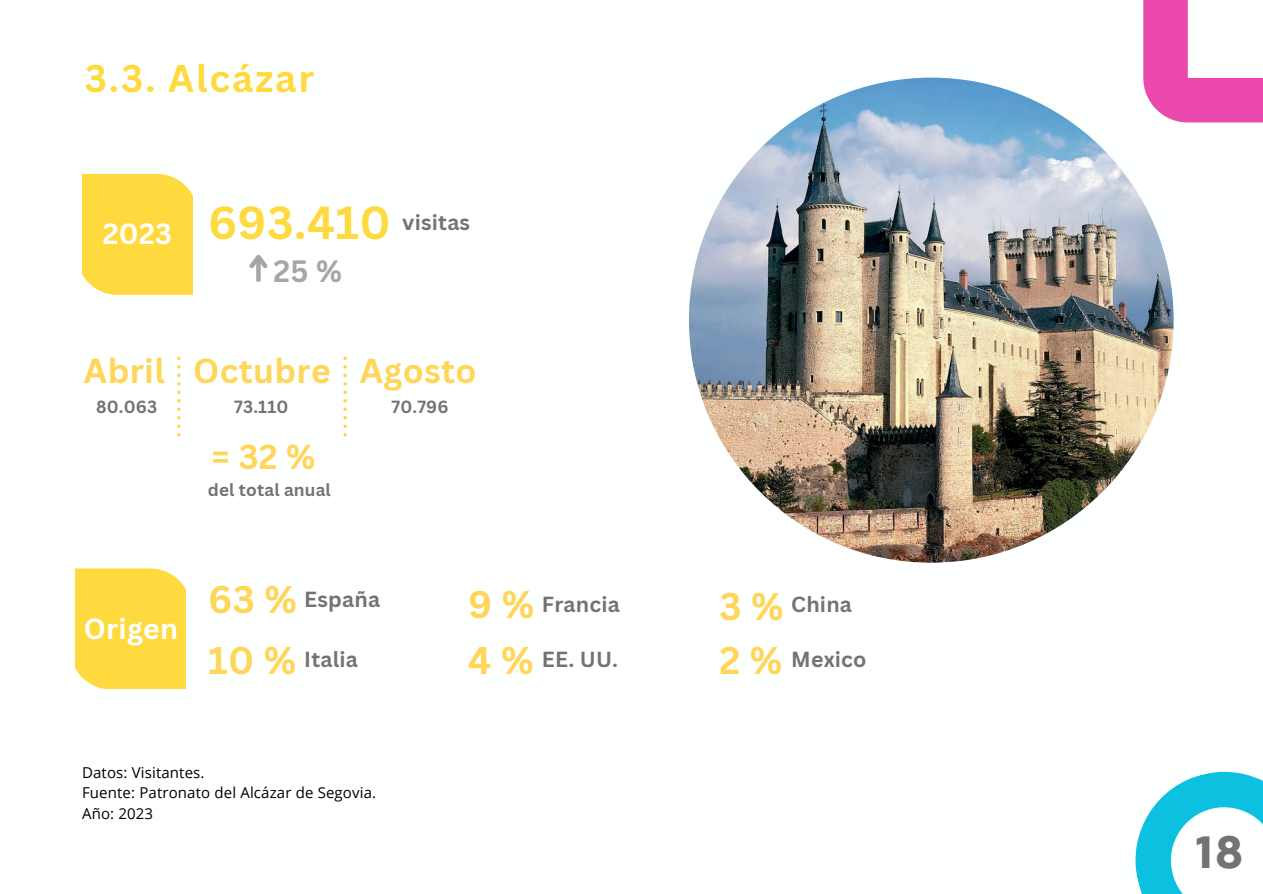
<style>
.page{position:relative;width:1263px;height:894px;background:#fff}
.page>*{position:absolute;margin:0;border:0;box-sizing:border-box;transform-origin:0 0}
.t1{font:800 47.55px "Codec Pro";color:#737373}
.t2{font:700 45px "Canva Sans";letter-spacing:.01em;color:#ffda3f}
.t3{font:700 37.5px "Canva Sans";color:#ffd659}
.t4{font:700 37.5px "Canva Sans";letter-spacing:.05em;color:#ffda3f}
.t5{font:700 33.6px "Canva Sans";letter-spacing:.01em;color:#ffd659}
.t6{font:700 30px "Canva Sans";color:#a6a6a6}
.t7{font:700 28.35px "Canva Sans";letter-spacing:.01em;color:#fff}
.t8{font:700 21.3px "Canva Sans";letter-spacing:.01em;color:#737373}
.t9{font:700 17.1px "Canva Sans";letter-spacing:.01em;color:#737373}
.t10{font:15px "Open Sans";letter-spacing:.01em;color:#000}
</style>
<div class="page">
<img style="left:689px;top:78px;width:485px;height:484px;border-radius:50%">
<svg style="left:1135px;top:771px;width:128px;height:122px"></svg>
<svg style="left:1143px;top:0;width:120px;height:122px"></svg>
<div style="left:82px;top:174px;width:110px;height:120px;background:#ffda3f"></div>
<div style="left:256px;top:257px;width:5px;height:24px;background:#a6a6a6"></div>
<svg style="left:249px;top:254px;width:19px;height:18px"></svg>
<svg style="left:177px;top:356px;width:4px;height:80px"></svg>
<svg style="left:343px;top:356px;width:4px;height:80px"></svg>
<div style="left:76px;top:568px;width:110px;height:120px;background:#ffda3f"></div>
<h4 class="t4" style="left:85px;top:52px;width:231px">3.3. Alcázar</h4>
<p class="t7" style="left:103px;top:214px;width:71px">2023</p>
<h1 class="t2" style="left:208px;top:191px;width:184px">693.410</h1>
<h4 class="t8" style="left:402px;top:207px;width:69px">visitas</h4>
<h6 class="t6" style="left:273px;top:249px;width:70px">25 %</h6>
<p class="t5" style="left:84px;top:347px;width:82px">Abril</p>
<p class="t9" style="left:96px;top:395px;width:63px">80.063</p>
<p class="t5" style="left:193px;top:347px;width:139px">Octubre</p>
<h3 class="t9" style="left:234px;top:395px;width:56px">73.110</h3>
<h3 class="t5" style="left:212px;top:433px;width:105px">=32%</h3>
<p class="t9" style="left:208px;top:478px;width:125px">del total anual</p>
<h3 class="t5" style="left:360px;top:347px;width:118px">Agosto</h3>
<p class="t9" style="left:392px;top:395px;width:58px">70.796</p>
<h3 class="t7" style="left:84px;top:608px;width:96px">Origen</h3>
<p class="t3" style="left:208px;top:573px;width:90px">63 %</p>
<p class="t8" style="left:304px;top:583px;width:77px">España</p>
<p class="t3" style="left:208px;top:633px;width:90px">10 %</p>
<p class="t8" style="left:304px;top:644px;width:55px">Italia</p>
<h4 class="t3" style="left:468px;top:578px;width:68px">9 %</h4>
<h2 class="t8" style="left:542px;top:588px;width:79px">Francia</h2>
<h6 class="t3" style="left:468px;top:633px;width:67px">4 %</h6>
<h2 class="t8" style="left:542px;top:644px;width:78px">EE. UU.</h2>
<h2 class="t10" style="left:82px;top:761px;width:124px">Datos: Visitantes.</h2>
<h6 class="t10" style="left:82px;top:782px;width:296px">Fuente: Patronato del Alcázar de Segovia.</h6>
<h2 class="t10" style="left:82px;top:802px;width:73px">Año: 2023</h2>
<h6 class="t3" style="left:719px;top:579px;width:66px">3 %</h6>
<h2 class="t8" style="left:791px;top:588px;width:62px">China</h2>
<h6 class="t3" style="left:719px;top:633px;width:64px">2 %</h6>
<h2 class="t8" style="left:791px;top:644px;width:77px">Mexico</h2>
<h5 class="t1" style="left:1196px;top:835px;width:48px">18</h5>
</div>
